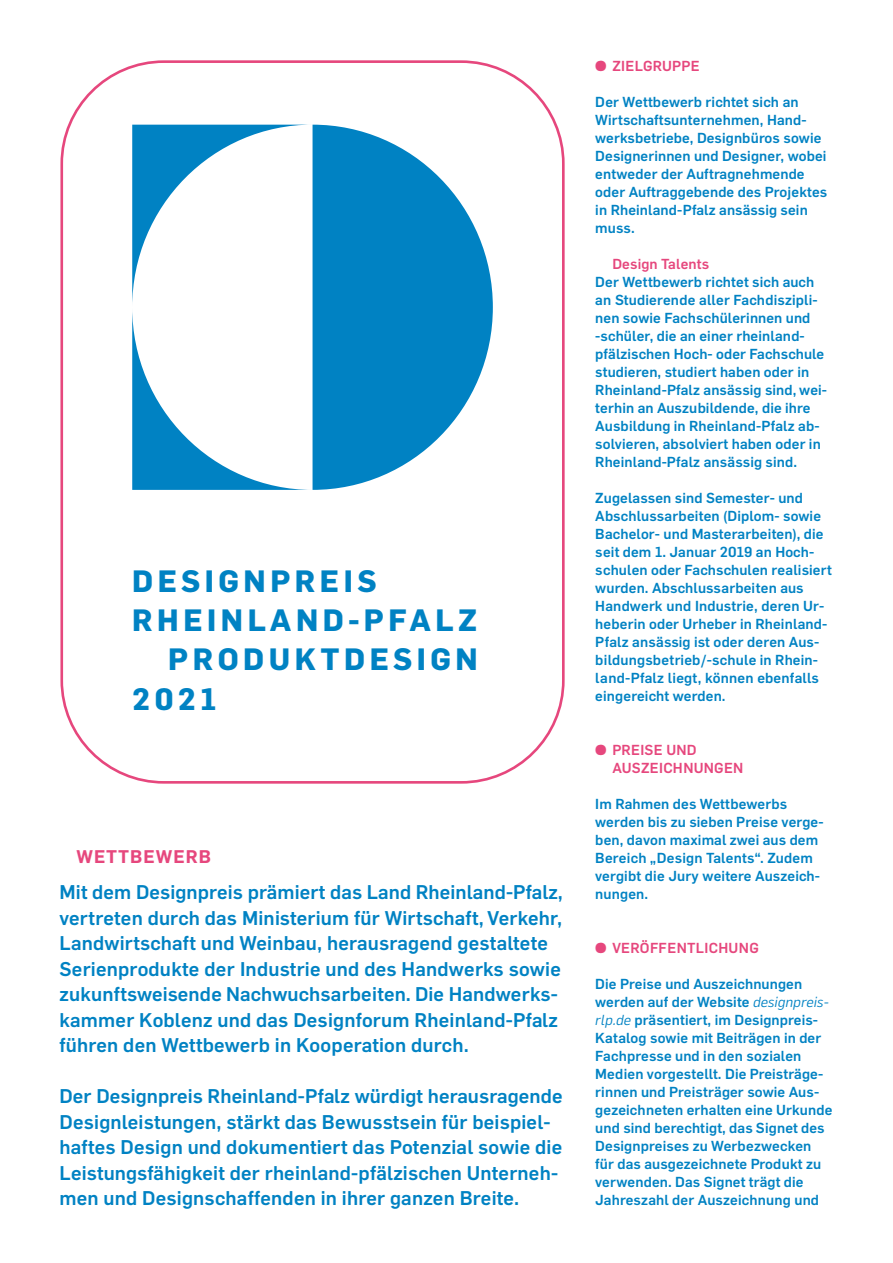
<style>
.page{position:relative;width:893px;height:1263px;background:#fff}
.page>*{position:absolute;margin:0;border:0;box-sizing:border-box;transform-origin:0 0}
.t1{font:700 30.3px "Flama";letter-spacing:.15em;color:#0082c3}
.Introtext{font:500 19.5px/25.5px "Flama";letter-spacing:.01em;color:#0082c3}
.Headline{font:600 18px "Flama";letter-spacing:.05em;color:#e6477d}
.Fließtext{font:500 14.25px/18px "Flama";letter-spacing:.005em;color:#0082c3}
.Fließtext-2{font:500 14.25px/18px "Flama";letter-spacing:.015em;color:#e6477d}
.s1{font-weight:400;font-style:italic}
</style>
<div class="page">
<svg style="left:313px;top:125px;width:180px;height:365px;fill:#0082c3"></svg>
<svg style="left:132px;top:125px;width:181px;height:365px"></svg>
<p class="t1" style="left:132px;top:562px;width:246px">DESIGNPREIS</p>
<p class="t1" style="left:132px;top:601px;width:346px">RHEINLAND-PFALZ</p>
<p class="t1" style="left:168px;top:641px;width:311px">PRODUKTDESIGN</p>
<p class="t1" style="left:132px;top:680px;width:86px">2021</p>
<p class="Headline" style="left:77px;top:844px;width:136px">WETTBEWERB</p>
<p class="Introtext" style="left:60px;top:878px;width:505px">Mit dem Designpreis prämiert das Land Rheinland-Pfalz, vertreten durch das Ministerium für Wirtschaft, Verkehr, Landwirtschaft und Weinbau, herausragend gestaltete Serienprodukte der Industrie und des Handwerks sowie zukunftsweisende Nachwuchsarbeiten. Die Handwerks&shy;kammer Koblenz und das Designforum Rheinland-Pfalz führen den Wettbewerb in Kooperation durch.</p>
<p class="Introtext" style="left:60px;top:1082px;width:505px">Der Designpreis Rheinland-Pfalz würdigt herausragende Designleistungen, stärkt das Bewusstsein für beispiel&shy;haftes Design und dokumentiert das Potenzial sowie die Leistungsfähigkeit der rheinland-pfälzischen Unterneh&shy;men und Designschaffenden in ihrer ganzen Breite.</p>
<p class="Fließtext-2" style="left:595px;top:56px;width:106px">● ZIELGRUPPE</p>
<p class="Fließtext" style="left:595px;top:92px;width:233px">Der Wettbewerb richtet sich an<br>Wirtschaftsunternehmen, Hand&shy;werksbetriebe, Designbüros sowie<br>Designerinnen und Designer, wobei entweder der Auftragnehmende oder Auftraggebende des Projektes in Rheinland-Pfalz ansässig sein muss.</p>
<p class="Fließtext-2" style="left:612px;top:254px;width:98px">Design Talents</p>
<p class="Fließtext" style="left:595px;top:272px;width:233px">Der Wettbewerb richtet sich auch an Studierende aller Fachdiszipli&shy;nen sowie Fachschülerinnen und -schüler, die an einer rheinland&shy;pfälzischen Hoch- oder Fachschule studieren, studiert haben oder in Rheinland-Pfalz ansässig sind, wei&shy;terhin an Auszubildende, die ihre Ausbildung in Rheinland-Pfalz ab&shy;solvieren, absolviert haben oder in Rheinland-Pfalz ansässig sind.</p>
<p class="Fließtext" style="left:595px;top:488px;width:238px">Zugelassen sind Semester- und Abschlussarbeiten (Diplom- sowie Bachelor- und Masterarbeiten), die seit dem 1. Januar 2019 an Hoch&shy;schulen oder Fachschulen realisiert wurden. Abschlussarbeiten aus Handwerk und Industrie, deren Ur&shy;heberin oder Urheber in Rheinland-Pfalz ansässig ist oder deren Aus&shy;bildungsbetrieb/-schule in Rhein&shy;land-Pfalz liegt, können ebenfalls eingereicht werden.</p>
<p class="Fließtext-2" style="left:612px;top:740px;width:132px;text-indent:-17px">● PREISE UND<br>AUSZEICHNUNGEN</p>
<p class="Fließtext" style="left:595px;top:794px;width:230px">Im Rahmen des Wettbewerbs werden bis zu sieben Preise verge&shy;ben, davon maximal zwei aus dem<br>Bereich „Design Talents“. Zudem vergibt die Jury weitere Auszeich&shy;nungen.</p>
<p class="Fließtext-2" style="left:595px;top:938px;width:165px">● VERÖFFENTLICHUNG</p>
<p class="Fließtext" style="left:595px;top:974px;width:239px">Die Preise und Auszeichnungen werden auf der Website <span class="s1">designpreis&shy;rlp.de</span> präsentiert, im Designpreis-Katalog sowie mit Beiträgen in der Fachpresse und in den sozialen Medien vorgestellt. Die Preisträge&shy;rinnen und Preisträger sowie Aus&shy;gezeichneten erhalten eine Urkunde und sind berechtigt, das Signet des Designpreises zu Werbezwecken für das ausgezeichnete Produkt zu verwenden. Das Signet trägt die Jahreszahl der Auszeichnung und</p>
</div>
